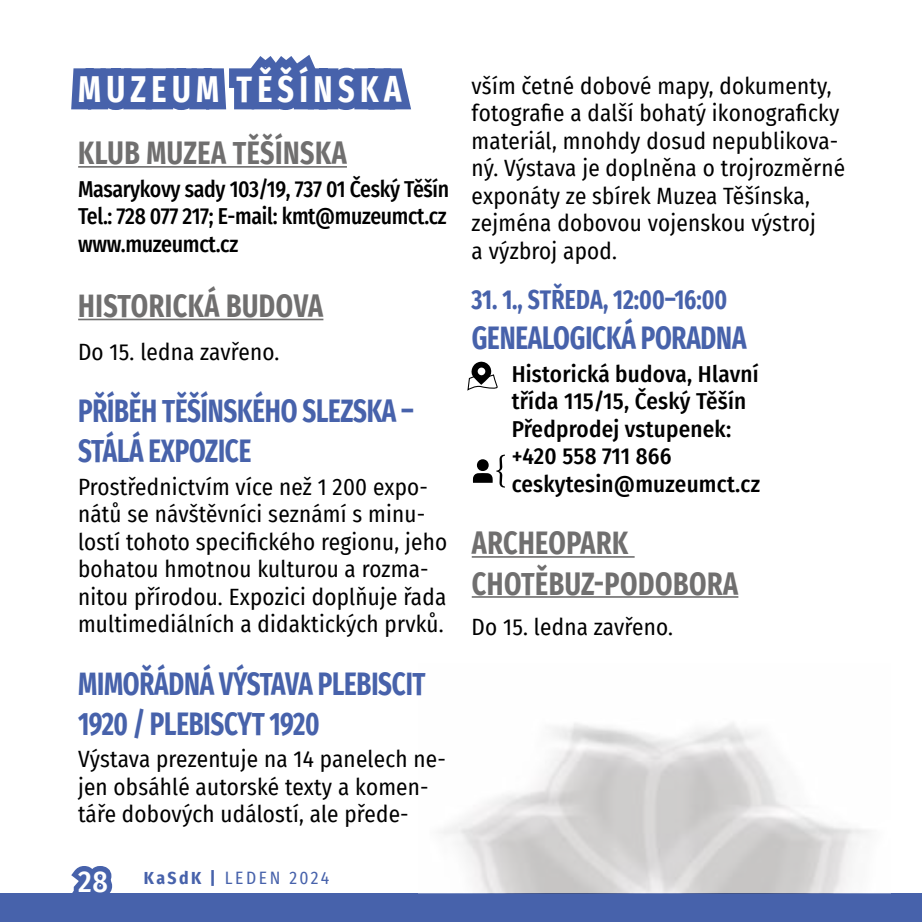
<style>
.page{position:relative;width:922px;height:922px;background:#fff}
.page>*{position:absolute;margin:0;border:0;box-sizing:border-box;transform-origin:0 0}
.t1{font:700 37.5px "Fira Sans Condensed";letter-spacing:.17em;color:#fff;scale:.85 1}
.t2{font:700 32.5px/40px "Fira Sans Condensed";letter-spacing:-.01em;color:#4762ab;scale:.82 1}
.t3{font:700 32.5px/40px "Fira Sans Condensed";letter-spacing:.02em;color:#706f6f;scale:.85 1}
.t4{font:700 27.5px "Fira Sans Condensed";color:#4762ab;scale:.85 1}
.t5{font:23px/27.5px "Fira Sans Condensed";letter-spacing:.01em;color:#000}
.t6{font:500 23px/27.5px "Fira Sans Condensed";letter-spacing:.01em;color:#000}
.t7{font:500 23px/27.5px "Fira Sans Condensed";letter-spacing:-.01em;color:#000;text-align:justify;scale:.94 1}
.t8{font:17.5px "Fira Sans Condensed";letter-spacing:.15em;color:#4762ab}
.s1{font-weight:500;font-size:30px;color:#fff}
.s2{font-weight:700}
</style>
<div class="page">
<svg style="left:71px;top:866px;width:42px;height:27px"></svg>
<div style="left:0;top:893px;width:921px;height:28px;background:#4762ab"></div>
<svg style="left:71px;top:54px;width:340px;height:267px"></svg>
<hr style="left:471px;top:556px;width:163px;height:1px;background:#706f6f">
<hr style="left:471px;top:596px;width:267px;height:1px;background:#706f6f">
<svg style="left:467px;top:361px;width:31px;height:30px"></svg>
<svg style="left:472px;top:454px;width:33px;height:33px"></svg>
<h1 class="t1" style="left:78px;top:57px;width:382px">MUZEUM TĚ ŠÍNSKA</h1>
<h2 class="t3" style="left:78px;top:131px;width:317px">KLU B MUZEA TĚŠÍNSKA</h2>
<p class="t7" style="left:78px;top:174px;width:396px">Masarykovy sady 103/19, 737 01 Český Těšín Tel.: 728 077 217; E-mail: kmt@muzeumct.cz www.muzeumct.cz</p>
<h2 class="t3" style="left:78px;top:283px;width:290px">HISTORICKÁ BUDOVA</h2>
<p class="t5" style="left:78px;top:337px;width:203px">Do 15. ledna zavřeno.</p>
<h2 class="t2" style="left:78px;top:388px;width:411px">PŘÍBĚH TĚŠÍNSKÉHO SLEZSKA –<br>STÁLÁ EXPOZ</h2>
<h2 class="t2" style="left:218px;top:428px;width:42px">ICE</h2>
<p class="t5" style="left:78px;top:472px;width:370px">Prostřednictvím více než 1 200 expo&shy;nátů se návštěvníci seznámí s minu&shy;lostí tohoto specifického regionu, jeho bohatou hmotnou kulturou a rozma&shy;nitou přírodou. Expozici doplňuje řada multimediálních a didaktických prvků.</p>
<h2 class="t2" style="left:78px;top:661px;width:223px">MIMOŘÁDNÁ VÝSTAVA</h2>
<h2 class="t2" style="left:78px;top:661px;width:421px;text-indent:240px">PLEBISCIT<br>1920 / PLEBISCYT 1920</h2>
<p class="t5" style="left:78px;top:744px;width:369px">Výstava prezentuje na 14 panelech ne&shy;jen obsáhlé autorské texty a komen&shy;táře dobových událostí, ale přede-</p>
<p class="t8" style="left:78px;top:864px;width:253px"><span class="s1">28</span> <span class="s2">KASDK |</span> leden 2024</p>
<p class="t5" style="left:471px;top:71px;width:375px">vším četné dobové mapy, dokumenty, fotografie a další bohatý ikonograficky materiál, mnohdy dosud nepublikova&shy;ný. Výstava je doplněna o trojrozměrné exponáty ze sbírek Muzea Těšínska, zejména dobovou vojenskou výstroj<br>a výzbroj apod.</p>
<p class="t4" style="left:471px;top:276px;width:302px">31. 1., STŘEDA, 12:00–16:00</p>
<h2 class="t2" style="left:471px;top:316px;width:225px">GENEALOGICKÁ PORA</h2>
<h2 class="t2" style="left:700px;top:316px;width:58px">DNA</h2>
<p class="t6" style="left:511px;top:359px;width:250px;text-indent:-40px">H istorická budova, Hlavní třída 115/15, Český Těšín<br>Předprodej vstupenek: +420 558 711 866 ceskytesin@muzeumct.cz</p>
<h2 class="t3" style="left:471px;top:521px;width:315px">ARCHEOPARK<br>CHOTĚBUZ-PODOBORA</h2>
<p class="t5" style="left:471px;top:612px;width:203px">Do 15. ledna zavřeno.</p>
</div>
